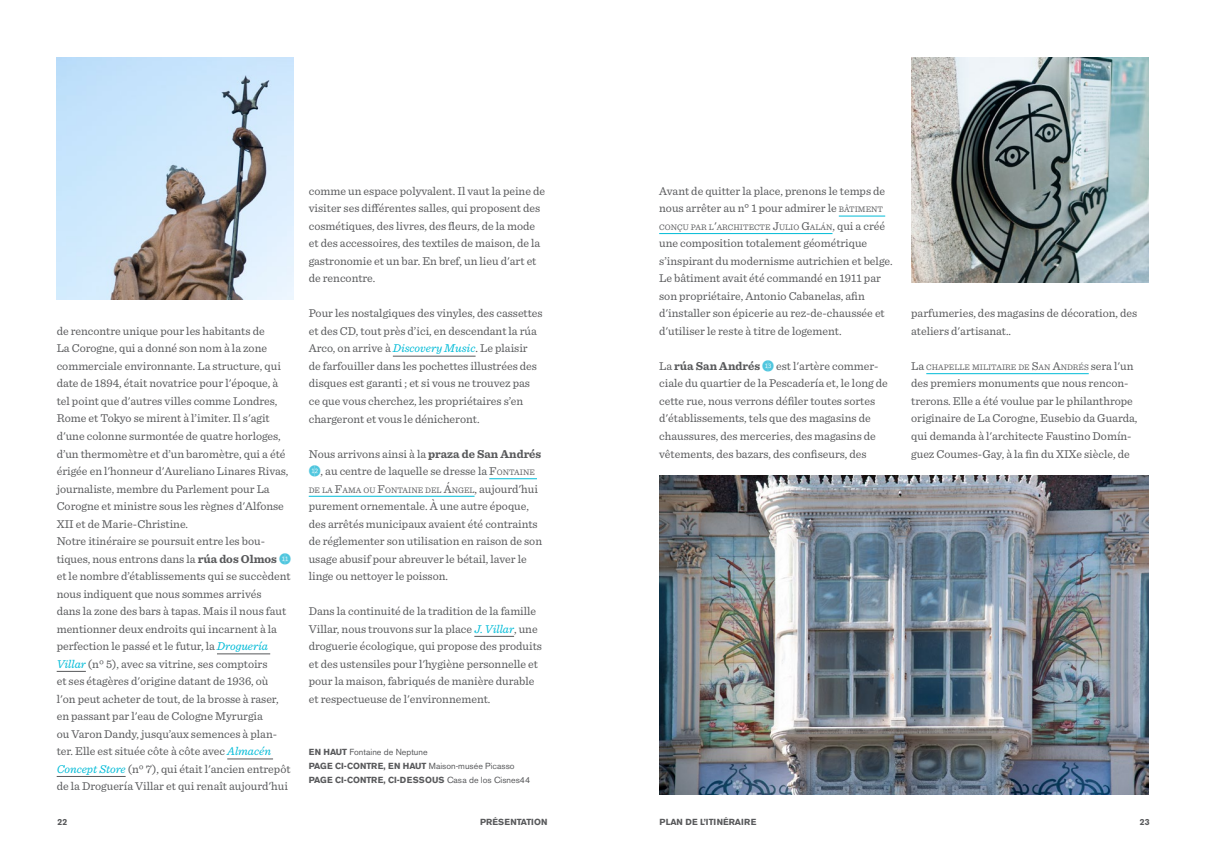
<style>
.page{position:relative;width:1205px;height:851px;background:#fff}
.page>*{position:absolute;margin:0;border:0;box-sizing:border-box;transform-origin:0 0}
.t1{font:11.88px/17.5px "Sentinel";color:#58595b}
.t2{font:8.75px/13.8px "Akzidenz Grotesk BE";color:#58595b}
.t3{font:700 8.75px "Akzidenz Grotesk BE";color:#58595b}
.t4{font:8.38px "Sentinel";color:#58595b}
.s1{font-weight:700}
.s2{font-family:"Whitney Index Black Round Lt 2";color:#4fc6de}
.s3{font-style:italic;color:#00bbd7}
.s4{font-style:inherit}
.s5{font-size:8.38px}
.s6{font-size:11.88px}
</style>
<div class="page">
<img style="left:659px;top:475px;width:489px;height:319px">
<img style="left:911px;top:57px;width:237px;height:225px">
<img style="left:57px;top:57px;width:237px;height:243px">
<hr style="left:926px;top:373px;width:163px;height:1px;background:#00bbd7">
<hr style="left:839px;top:216px;width:46px;height:1px;background:#00bbd7">
<hr style="left:659px;top:233px;width:173px;height:1px;background:#00bbd7">
<hr style="left:393px;top:356px;width:82px;height:1px;background:#58595b">
<hr style="left:489px;top:478px;width:48px;height:1px;background:#00bbd7">
<hr style="left:309px;top:496px;width:165px;height:1px;background:#00bbd7">
<hr style="left:474px;top:636px;width:40px;height:1px;background:#58595b">
<hr style="left:217px;top:653px;width:53px;height:1px;background:#58595b">
<svg style="left:57px;top:671px;width:29px;height:1px"></svg>
<hr style="left:227px;top:758px;width:46px;height:1px;background:#58595b">
<hr style="left:57px;top:776px;width:69px;height:1px;background:#58595b">
<p class="t1" style="left:57px;top:321px;width:236px">de rencontre unique pour les habitants de<br>La Corogne, qui a donné son nom à la zone commerciale environnante. La structure, qui date de 1894, était novatrice pour l'époque, à tel point que d'autres villes comme Londres, Rome et Tokyo se mirent à l’imiter. Il s'agit d'une colonne surmontée de quatre horloges, d’un thermomètre et d’un baromètre, qui a été érigée en l'honneur d'Aureliano Linares Rivas, journaliste, membre du Parlement pour La Corogne et ministre sous les règnes d'Alfonse XII et de Marie-Christine.<br>Notre itinéraire se poursuit entre les bou&shy;tiques, nous entrons dans la <span class="s1">rúa dos Olmos</span> <span class="s2">!1 </span>et le nombre d’établissements qui se succèdent nous indiquent que nous sommes arrivés<br>dans la zone des bars à tapas. Mais il nous faut mentionner deux endroits qui incarnent à la perfection le passé et le futur, la <span class="s3">Droguería Villar</span> (nº 5), avec sa vitrine, ses comptoirs<br>et ses étagères d'origine datant de 1936, où<br>l'on peut acheter de tout, de la brosse à raser, en passant par l'eau de Cologne Myrurgia<br>ou Varon Dandy, jusqu’aux semences à plan&shy;ter. Elle est située côte à côte avec <span class="s3">Almacén Concept Store</span> (nº 7), qui était l'ancien entrepôt de la Droguería Villar et qui renaît aujourd'hui</p>
<p class="t1" style="left:309px;top:181px;width:238px">comme un espace polyvalent. Il vaut la peine de visiter ses différentes salles, qui proposent des cosmétiques, des livres, des fleurs, de la mode et des accessoires, des textiles de maison, de la gastronomie et un bar. En bref, un lieu d'art et de rencontre.</p>
<p class="t1" style="left:309px;top:304px;width:235px">Pour les nostalgiques des vinyles, des cassettes et des CD, tout près d’ici, en descendant la rúa Arco, on arrive à <span class="s3">Discovery Music</span>. Le plaisir de farfouiller dans les pochettes illustrées des disques est garanti ; et si vous ne trouvez pas ce que vous cherchez, les propriétaires s’en chargeront et vous le dénicheront.</p>
<p class="t1" style="left:309px;top:444px;width:234px">Nous arrivons ainsi à la <span class="s1">praza de San Andrés </span><span class="s2">!2</span>, au centre de laquelle se dresse la <span class="s4">F</span><span class="s5">ONTAINE</span></p>
<p class="t4" style="left:309px;top:483px;width:231px">DE LA <span class="s6">F</span>AMA OU <span class="s6">F</span>ONTAINE DEL <span class="s6">Á</span>NGEL<span class="s6">, aujourd'hui</span></p>
<p class="t1" style="left:309px;top:496px;width:235px">purement ornementale. À une autre époque, des arrêtés municipaux avaient été contraints de réglementer son utilisation en raison de son usage abusif pour abreuver le bétail, laver le linge ou nettoyer le poisson.</p>
<p class="t1" style="left:309px;top:601px;width:235px">Dans la continuité de la tradition de la famille Villar, nous trouvons sur la place <span class="s3">J. Villar</span>, une droguerie écologique, qui propose des produits et des ustensiles pour l'hygiène personnelle et pour la maison, fabriqués de manière durable et respectueuse de l'environnement.</p>
<p class="t2" style="left:309px;top:745px;width:223px"><span class="s1">EN HAUT</span> Fontaine de Neptune<br><span class="s1">PAGE CI-CONTRE, EN HAUT</span> Maison-musée Picasso<br><span class="s1">PAGE CI-CONTRE, CI-DESSOUS</span> Casa de los Cisnes44</p>
<p class="t1" style="left:659px;top:181px;width:228px">Avant de quitter la place, prenons le temps de nous arrêter au n° 1 pour admirer le <span class="s5">BÂTIMENT</span></p>
<p class="t4" style="left:659px;top:221px;width:227px">CONÇU PAR L<span class="s6">'</span>ARCHITECTE <span class="s6">J</span>ULIO <span class="s6">G</span>ALÁN<span class="s6">, qui a créé</span></p>
<p class="t1" style="left:659px;top:234px;width:235px">une composition totalement géométrique s’inspirant du modernisme autrichien et belge.<br>Le bâtiment avait été commandé en 1911 par son propriétaire, Antonio Cabanelas, afin d'installer son épicerie au rez-de-chaussée et d'utiliser le reste à titre de logement.</p>
<p class="t1" style="left:659px;top:356px;width:230px">La <span class="s1">rúa San Andrés</span> <span class="s2">!3</span> est l'artère commer&shy;ciale du quartier de la Pescadería et, le long de cette rue, nous verrons défiler toutes sortes d'établissements, tels que des magasins de chaussures, des merceries, des magasins de vêtements, des bazars, des confiseurs, des</p>
<p class="t1" style="left:911px;top:304px;width:228px">parfumeries, des magasins de décoration, des ateliers d'artisanat..</p>
<p class="t4" style="left:911px;top:361px;width:224px"><span class="s6">La</span> CHAPELLE MILITAIRE DE <span class="s6">S</span>AN <span class="s6">A</span>NDRÉS <span class="s6">sera l'un</span></p>
<p class="t1" style="left:911px;top:374px;width:228px">des premiers monuments que nous rencon&shy;trerons. Elle a été voulue par le philanthrope originaire de La Corogne, Eusebio da Guarda, qui demanda à l'architecte Faustino Domín&shy;guez Coumes-Gay, à la fin du XIXe siècle, de</p>
<p class="t3" style="left:58px;top:817px;width:11px">22</p>
<p class="t3" style="left:480px;top:817px;width:69px">PRÉSENTATION</p>
<p class="t3" style="left:659px;top:817px;width:98px">PLAN DE L’ITINÉRAIRE</p>
<p class="t3" style="left:1140px;top:817px;width:11px">23</p>
</div>
